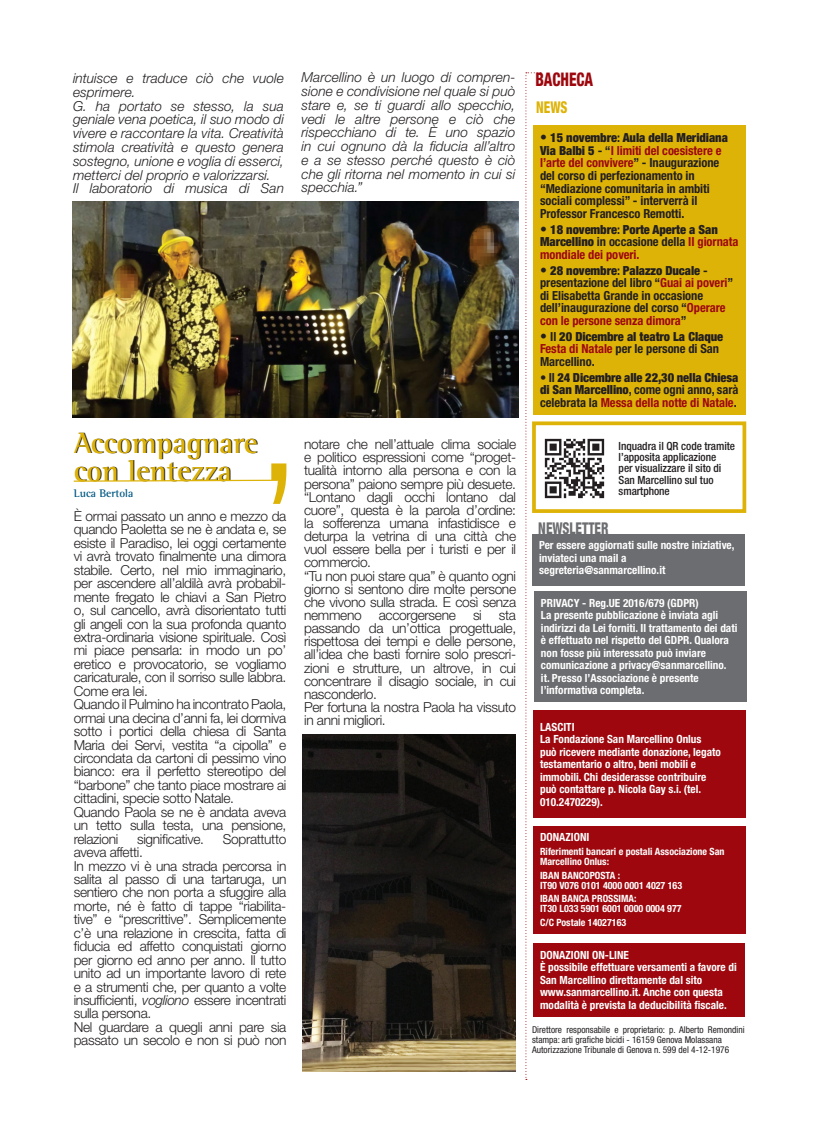
<style>
.page{position:relative;width:818px;height:1127px;background:#fff}
.page>*{position:absolute;margin:0;border:0;box-sizing:border-box;transform-origin:0 0}
.t1{font:700 30px/27.5px "Rotis Semi Serif";color:#deb308}
.t2{font:800 condensed 18.75px "Helvetica Neue LT Std";color:#9d070d;scale:.8 1}
.t3{font:800 condensed 16.25px "Helvetica Neue LT Std";color:#6c6d70;scale:.8 1}
.t4{font:800 condensed 16.25px "Helvetica Neue LT Std";color:#deb308;scale:.8 1}
.t5{font:300 13.75px/13.4px "Helvetica Neue LT Std";letter-spacing:-.025em;color:#231f20}
.t6{font:italic 300 13.75px/13.8px "Helvetica Neue LT Std";color:#231f20}
.t7{font:700 condensed 12.5px/12.5px "Helvetica Neue LT Std";letter-spacing:-.005em;color:#231f20}
.t8{font:900 condensed 12.5px/12.5px "Helvetica Neue LT Std";letter-spacing:-.005em;color:#231f20}
.t9{font:700 condensed 11.25px/12.5px "Helvetica Neue LT Std";color:#fff}
.t10{font:500 condensed 11.25px/11.2px "Helvetica Neue LT Std";letter-spacing:-.005em;color:#231f20}
.t11{font:700 11.25px "Rotis Semi Serif";letter-spacing:-.005em;color:#005883}
.t12{font:700 condensed 10px/10px "Helvetica Neue LT Std";color:#fff}
.t13{font:condensed 9.38px/10px "Helvetica Neue LT Std";color:#231f20}
.s1{font-style:italic}
.s2{font-size:13.75px}
.s3{font-weight:900}
.s4{color:#9d070d}
.s5{font-weight:700;font-size:13.75px}
.s6{font-weight:700}
.s7{font-weight:700;color:#9d070d}
</style>
<div class="page">
<div style="left:533px;top:125px;width:212px;height:290px;background:#deb308"></div>
<svg style="left:525px;top:72px;width:16px;height:1007px"></svg>
<div style="left:532px;top:534px;width:213px;height:51px;background:#6c6d70"></div>
<div style="left:534px;top:591px;width:212px;height:111px;background:#6c6d70"></div>
<div style="left:533px;top:710px;width:212px;height:108px;background:#9d070d"></div>
<div style="left:533px;top:826px;width:212px;height:107px;background:#9d070d"></div>
<div style="left:533px;top:943px;width:212px;height:73px;background:#9d070d"></div>
<svg style="left:73px;top:463px;width:213px;height:41px"></svg>
<img style="left:537px;top:427px;width:68px;height:81px">
<div style="left:532px;top:421px;width:214px;height:92px;border:4px solid #deb308"></div>
<img style="left:302px;top:734px;width:214px;height:337px">
<img style="left:72px;top:201px;width:447px;height:216px">
<p class="t6" style="left:73px;top:71px;width:213px">intuisce e traduce ciò che vuole esprimere.<br>G. ha portato se stesso, la sua geniale vena poetica, il suo modo di vivere e raccontare la vita. Creatività stimola creatività e questo genera sostegno, unione e voglia di esserci, metterci del proprio e valorizzarsi.<br>Il laboratorio di musica di San</p>
<p class="t6" style="left:302px;top:70px;width:215px;text-align:justify">Marcellino è un luogo di compren&shy;sione e condivisione nel quale si può stare e, se ti guardi allo specchio, vedi le altre persone e ciò che rispecchiano di te. È uno spazio in cui ognuno dà la fiducia all’altro e a se stesso perché questo è ciò che gli ritorna nel momento in cui si specchia.”</p>
<h1 class="t1" style="left:74px;top:429px;width:186px">Accompagnare con lentezza</h1>
<p class="t11" style="left:74px;top:486px;width:61px">Luca Bertola</p>
<p class="t5" style="left:74px;top:509px;width:214px">È ormai passato un anno e mezzo da quando Paoletta se ne è andata e, se esiste il Paradiso, lei oggi certamente vi avrà trovato finalmente una dimora stabile. Certo, nel mio immaginario, per ascendere all’aldilà avrà probabil&shy;mente fregato le chiavi a San Pietro o, sul cancello, avrà disorientato tutti gli angeli con la sua profonda quanto extra-ordinaria visione spirituale. Così mi piace pensarla: in modo un po’ eretico e provocatorio, se vogliamo caricaturale, con il sorriso sulle labbra.<br>Come era lei.<br>Quando il Pulmino ha incontrato Paola, ormai una decina d’anni fa, lei dormiva sotto i portici della chiesa di Santa Maria dei Servi, vestita “a cipolla” e circondata da cartoni di pessimo vino bianco: era il perfetto stereotipo del “barbone” che tanto piace mostrare ai cittadini, specie sotto Natale.<br>Quando Paola se ne è andata aveva un tetto sulla testa, una pensione, relazioni</p>
<p class="t5" style="left:137px;top:831px;width:68px">significative.</p>
<p class="t5" style="left:223px;top:831px;width:65px">Soprattutto</p>
<p class="t5" style="left:74px;top:845px;width:214px">aveva affetti.<br>In mezzo vi è una strada percorsa in salita al passo di una tartaruga, un sentiero che non porta a sfuggire alla morte, né è fatto di tappe “riabilita&shy;tive” e “prescrittive”. Semplicemente c’è una relazione in crescita, fatta di fiducia ed affetto conquistati giorno per giorno ed anno per anno. Il tutto unito ad un importante lavoro di rete e a strumenti che, per quanto a volte insufficienti, <span class="s1">vogliono</span> essere incentrati sulla persona.<br>Nel guardare a quegli anni pare sia passato un secolo e non si può non</p>
<p class="t5" style="left:304px;top:437px;width:213px">notare che nell’attuale clima sociale e politico espressioni come “proget&shy;tualità intorno alla persona e con la persona” paiono sempre più desuete. “Lontano dagli occhi lontano dal cuore”, questa è la parola d’ordine: la sofferenza umana infastidisce e deturpa la vetrina di una città che vuol essere bella per i turisti e per il commercio.<br>“Tu non puoi stare qua” è quanto ogni giorno si sentono dire molte persone che vivono sulla strada. E così senza nemmeno accorgersene si sta passando da un’ottica progettuale, rispettosa dei tempi e delle persone, all’idea che basti fornire solo prescri&shy;zioni e strutture, un altrove, in cui concentrare il disagio sociale, in cui nasconderlo.<br>Per fortuna la nostra Paola ha vissuto in anni migliori.</p>
<h2 class="t2" style="left:535px;top:68px;width:74px">BACHECA</h2>
<p class="t4" style="left:536px;top:97px;width:41px">NEWS</p>
<p class="t7" style="left:540px;top:132px;width:189px"><span class="s2">•</span> <span class="s3">15 novembre</span>: <span class="s3">Aula della Meridiana Via Balbi 5</span> - “<span class="s4">I limiti del coesistere e l’arte del convivere</span>” - Inaugurazione del corso di perfezionamento in “Mediazione comunitaria in ambiti sociali complessi” - interverrà il Professor Francesco Remotti.</p>
<p class="t8" style="left:540px;top:223px;width:200px"><span class="s5">•</span> 18 novembre<span class="s6">:</span> Porte Aperte a San<br>Marcellino <span class="s6">in occasione della</span> <span class="s7">II giornata mondiale dei poveri.</span></p>
<p class="t7" style="left:540px;top:264px;width:195px"><span class="s2">•</span> <span class="s3">28 novembre</span>: <span class="s3">Palazzo Ducale</span> - presentazione del libro “<span class="s4">Guai ai poveri</span>” di Elisabetta Grande in occasione dell’inaugurazione del corso “<span class="s4">Operare con le persone senza dimora</span>”</p>
<p class="t7" style="left:540px;top:330px;width:185px"><span class="s2">•</span> Il <span class="s3">20 Dicembre al teatro La Claque<br></span><span class="s4">Festa di Natale</span> per le persone di San<br>Marcellino.</p>
<p class="t8" style="left:540px;top:371px;width:200px;text-align:justify"><span class="s6">• Il</span> 24 Dicembre alle 22,30 nella Chiesa di San Marcellino<span class="s6">, come ogni anno, sarà celebrata la</span> <span class="s7">Messa della notte di Natale</span><span class="s6">.</span></p>
<p class="t10" style="left:619px;top:440px;width:118px">Inquadra il QR code tramite l’apposita applicazione<br>per visualizzare il sito di<br>San Marcellino sul tuo smartphone</p>
<p class="t3" style="left:538px;top:518px;width:89px">NEWSLETTER</p>
<p class="t9" style="left:539px;top:539px;width:197px">Per essere aggiornati sulle nostre iniziative, inviateci una mail a segreteria@sanmarcellino.it</p>
<p class="t9" style="left:541px;top:596px;width:198px">PRIVACY - Reg.UE 2016/679 (GDPR)<br>La presente pubblicazione è inviata agli indirizzi da Lei forniti. Il trattamento dei dati è effettuato nel rispetto del GDPR. Qualora non fosse più interessato può inviare comunicazione a privacy@sanmarcellino. it. Presso l’Associazione è presente l’informativa completa.</p>
<p class="t9" style="left:540px;top:720px;width:182px">LASCITI<br>La Fondazione San Marcellino Onlus può ricevere mediante donazione, legato testamentario o altro, beni mobili e immobili. Chi desiderasse contribuire può contattare p. Nicola Gay s.i. (tel.<br>010.2470229).</p>
<p class="t9" style="left:540px;top:830px;width:51px">DONAZIONI</p>
<p class="t12" style="left:540px;top:846px;width:186px">Riferimenti bancari e postali Associazione San<br>Marcellino Onlus:</p>
<p class="t12" style="left:540px;top:869px;width:144px">IBAN BANCOPOSTA :<br>IT90 V076 0101 4000 0001 4027 163</p>
<p class="t12" style="left:540px;top:893px;width:143px">IBAN BANCA PROSSIMA:<br>IT30 L033 5901 6001 0000 0004 977</p>
<p class="t12" style="left:540px;top:916px;width:88px">C/C Postale 14027163</p>
<p class="t9" style="left:540px;top:948px;width:198px">DONAZIONI ON-LINE<br>è possibile effettuare versamenti a favore di San Marcellino direttamente dal sito www.sanmarcellino.it. Anche con questa modalità è prevista la deducibilità fiscale.</p>
<p class="t13" style="left:532px;top:1024px;width:214px">Direttore responsabile e proprietario: p. Alberto Remondini stampa: arti grafiche bicidi - 16159 Genova Molassana<br>Autorizzazione Tribunale di Genova n. 599 del 4-12-1976</p>
</div>
